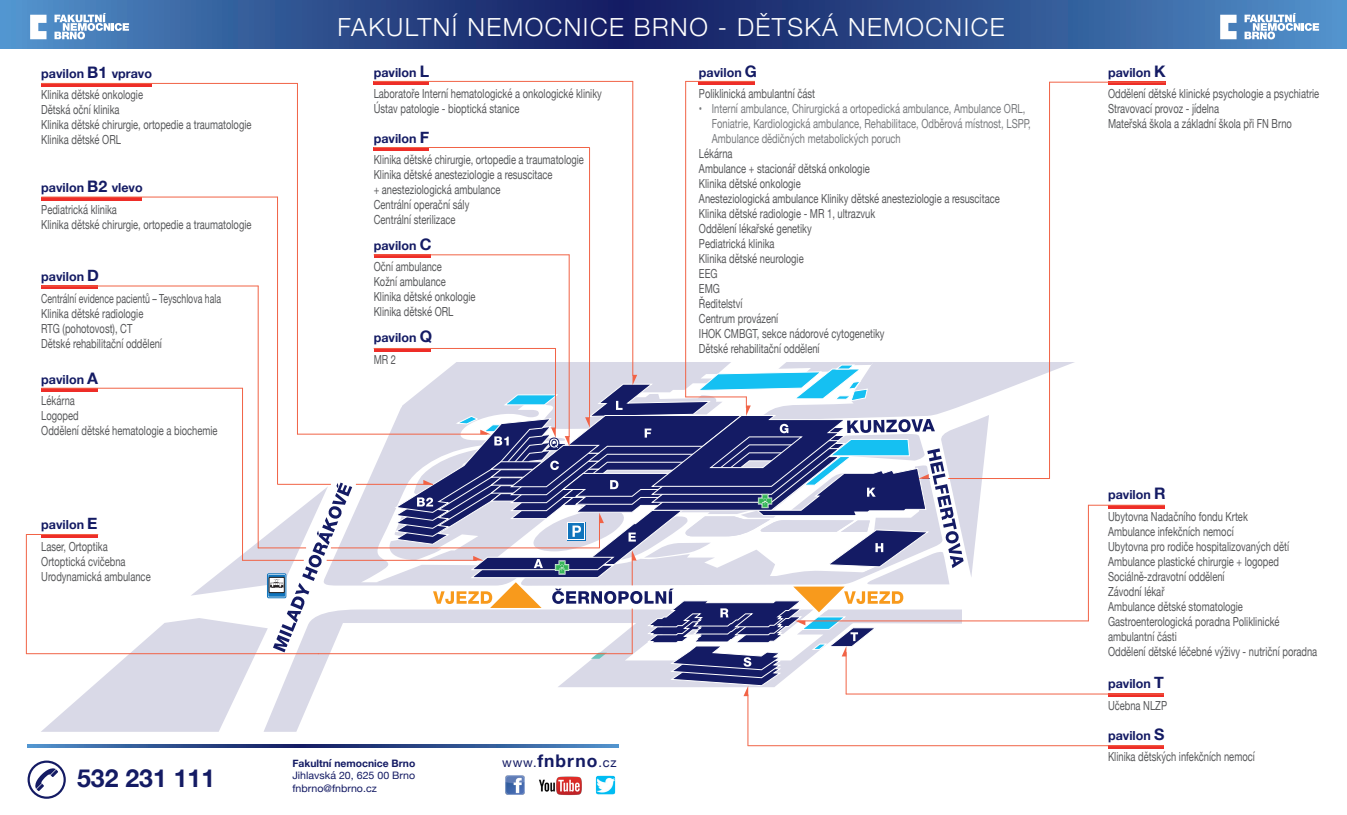
<style>
.page{position:relative;width:1347px;height:815px;background:#fff}
.page>*{position:absolute;margin:0;border:0;box-sizing:border-box;transform-origin:0 0}
.t1{font:300 25px "Helvetica Neue";letter-spacing:.06em;color:#fff}
.t2{font:700 24.88px "Helvetica Neue";color:#141b64}
.t3{font:12.88px "Helvetica Neue";color:#141b64}
.t4{font:12.5px/15px "Helvetica Neue";color:#57585a;scale:.75 1}
.t5{font:12.5px/15px "Helvetica Neue";color:#787a7d;scale:.75 1}
.t6{font:700 12.5px "Helvetica Neue";color:#141b64}
.t7{font:12.5px "Helvetica Neue";color:#57585a;scale:.7 1}
.t8{font:10.25px "Helvetica Neue";color:#141b64}
.t9{font:700 10.25px "Helvetica Neue";color:#141b64}
.s1{font-size:15.88px}
.s2{font-weight:700;font-size:17.38px}
</style>
<div class="page">
<hr style="left:41px;top:83px;width:110px;height:3px;background:#ee2d28">
<hr style="left:41px;top:197px;width:101px;height:3px;background:#ee2d28">
<hr style="left:41px;top:286px;width:57px;height:3px;background:#ee2d28">
<hr style="left:374px;top:81px;width:55px;height:3px;background:#ee2d28">
<hr style="left:374px;top:147px;width:55px;height:4px;background:#ee2d28">
<hr style="left:374px;top:255px;width:57px;height:3px;background:#ee2d28">
<hr style="left:374px;top:348px;width:57px;height:3px;background:#ee2d28">
<hr style="left:699px;top:81px;width:56px;height:3px;background:#ee2d28">
<hr style="left:1108px;top:82px;width:57px;height:3px;background:#ee2d28">
<hr style="left:1108px;top:505px;width:56px;height:3px;background:#ee2d28">
<hr style="left:1108px;top:745px;width:55px;height:4px;background:#ee2d28">
<hr style="left:1108px;top:694px;width:55px;height:3px;background:#ee2d28">
<hr style="left:41px;top:83px;width:257px;height:1px;background:#f16346">
<hr style="left:26px;top:534px;width:1px;height:120px;background:#f16346">
<hr style="left:297px;top:83px;width:1px;height:351px;background:#f16346">
<hr style="left:277px;top:197px;width:1px;height:287px;background:#f16346">
<hr style="left:258px;top:286px;width:1px;height:262px;background:#f16346">
<hr style="left:589px;top:148px;width:1px;height:270px;background:#f16346">
<hr style="left:569px;top:255px;width:1px;height:182px;background:#f16346">
<hr style="left:555px;top:348px;width:1px;height:81px;background:#f16346">
<hr style="left:632px;top:81px;width:1px;height:295px;background:#f16346">
<hr style="left:685px;top:81px;width:1px;height:316px;background:#f16346">
<hr style="left:1049px;top:82px;width:1px;height:397px;background:#f16346">
<hr style="left:747px;top:694px;width:1px;height:52px;background:#f16346">
<hr style="left:374px;top:81px;width:259px;height:1px;background:#f16346">
<hr style="left:685px;top:81px;width:70px;height:1px;background:#f16346">
<hr style="left:1049px;top:82px;width:116px;height:1px;background:#f16346">
<hr style="left:1088px;top:505px;width:76px;height:1px;background:#f16346">
<hr style="left:747px;top:745px;width:416px;height:1px;background:#f16346">
<hr style="left:846px;top:694px;width:317px;height:1px;background:#f16346">
<hr style="left:374px;top:255px;width:195px;height:1px;background:#f16346">
<hr style="left:374px;top:348px;width:182px;height:1px;background:#f16346">
<hr style="left:41px;top:197px;width:237px;height:1px;background:#f16346">
<hr style="left:26px;top:534px;width:72px;height:1px;background:#f16346">
<hr style="left:41px;top:286px;width:217px;height:1px;background:#f16346">
<hr style="left:26px;top:653px;width:292px;height:1px;background:#f16346">
<hr style="left:374px;top:147px;width:216px;height:1px;background:#f16346">
<svg style="left:41px;top:362px;width:1116px;height:370px"></svg>
<svg style="left:0;top:0;width:1346px;height:49px;background:#2e508f"></svg>
<svg style="left:54px;top:13px;width:75px;height:26px"></svg>
<svg style="left:30px;top:15px;width:17px;height:24px"></svg>
<svg style="left:1244px;top:13px;width:75px;height:26px"></svg>
<svg style="left:1220px;top:15px;width:16px;height:24px"></svg>
<svg style="left:33px;top:766px;width:25px;height:25px"></svg>
<div style="left:28px;top:761px;width:38px;height:38px;border:2px solid #141b64;border-radius:50%"></div>
<img style="left:505px;top:775px;width:20px;height:20px">
<svg style="left:594px;top:774px;width:22px;height:22px"></svg>
<img style="left:595px;top:775px;width:20px;height:20px">
<img style="left:539px;top:776px;width:43px;height:20px">
<svg style="left:28px;top:745px;width:590px;height:2px"></svg>
<p class="t6" style="left:41px;top:64px;width:112px">pavilon <span class="s1">B1</span> vpravo</p>
<p class="t4" style="left:41px;top:88px;width:137px">Klinika dětské onkologie</p>
<p class="t4" style="left:41px;top:103px;width:106px">Dětská oční klinika</p>
<p class="t4" style="left:41px;top:118px;width:282px">Klinika dětské chirurgie, ortopedie a traumatologie</p>
<p class="t4" style="left:41px;top:133px;width:108px">Klinika dětské ORL</p>
<p class="t6" style="left:41px;top:178px;width:103px">pavilon <span class="s1">B2</span> vlevo</p>
<p class="t4" style="left:41px;top:202px;width:102px">Pediatrická klinika</p>
<p class="t4" style="left:41px;top:217px;width:282px">Klinika dětské chirurgie, ortopedie a traumatologie</p>
<p class="t6" style="left:41px;top:267px;width:59px">pavilon <span class="s1">D</span></p>
<p class="t7" style="left:41px;top:289px;width:258px">Centrální evidence pacientů – Teyschlova hala</p>
<p class="t4" style="left:41px;top:306px;width:138px">Klinika dětské radiologie</p>
<p class="t4" style="left:41px;top:321px;width:123px">RTG (pohotovost), CT</p>
<p class="t4" style="left:41px;top:336px;width:162px">Dětské rehabilitační oddělení</p>
<p class="t6" style="left:41px;top:369px;width:58px">pavilon <span class="s1">A</span></p>
<p class="t4" style="left:41px;top:394px;width:46px">Lékárna</p>
<p class="t4" style="left:41px;top:409px;width:52px">Logoped</p>
<p class="t4" style="left:41px;top:424px;width:237px">Oddělení dětské hematologie a biochemie</p>
<p class="t6" style="left:41px;top:515px;width:58px">pavilon <span class="s1">E</span></p>
<p class="t4" style="left:41px;top:540px;width:90px">Laser, Ortoptika</p>
<p class="t4" style="left:41px;top:555px;width:114px">Ortoptická cvičebna</p>
<p class="t4" style="left:41px;top:570px;width:147px">Urodynamická ambulance</p>
<p class="t1" style="left:337px;top:7px;width:668px">FAKULTNÍ NEMOCNICE BRNO - DĚTSKÁ NEMOCNICE</p>
<p class="t6" style="left:374px;top:63px;width:57px">pavilon <span class="s1">L</span></p>
<p class="t4" style="left:374px;top:87px;width:306px">Laboratoře Interní hematologické a onkologické kliniky</p>
<p class="t4" style="left:374px;top:102px;width:196px">Ústav patologie - bioptická stanice</p>
<p class="t6" style="left:374px;top:129px;width:57px">pavilon <span class="s1">F</span></p>
<p class="t4" style="left:374px;top:153px;width:282px">Klinika dětské chirurgie, ortopedie a traumatologie</p>
<p class="t4" style="left:374px;top:168px;width:240px">Klinika dětské anesteziologie a resuscitace</p>
<p class="t4" style="left:374px;top:183px;width:171px">+ anesteziologická ambulance</p>
<p class="t4" style="left:374px;top:198px;width:129px">Centrální operační sály</p>
<p class="t4" style="left:374px;top:213px;width:110px">Centrální sterilizace</p>
<p class="t6" style="left:374px;top:236px;width:59px">pavilon <span class="s1">C</span></p>
<p class="t4" style="left:374px;top:260px;width:93px">Oční ambulance</p>
<p class="t4" style="left:374px;top:275px;width:98px">Kožní ambulance</p>
<p class="t4" style="left:374px;top:290px;width:137px">Klinika dětské onkologie</p>
<p class="t4" style="left:374px;top:305px;width:108px">Klinika dětské ORL</p>
<p class="t6" style="left:374px;top:328px;width:60px">pavilon <span class="s1">Q</span></p>
<p class="t4" style="left:374px;top:353px;width:31px">MR 2</p>
<p class="t6" style="left:699px;top:63px;width:60px">pavilon <span class="s1">G</span></p>
<p class="t4" style="left:699px;top:87px;width:156px">Poliklinická ambulantní část</p>
<p class="t5" style="left:712px;top:102px;width:427px;text-indent:-13px">• Interní ambulance, Chirurgická a ortopedická ambulance, Ambulance ORL,<br>Foniatrie, Kardiologická ambulance, Rehabilitace, Odběrová místnost, LSPP,<br>Ambulance dědičných metabolických poruch</p>
<p class="t4" style="left:699px;top:147px;width:46px">Lékárna</p>
<p class="t4" style="left:699px;top:162px;width:229px">Ambulance + stacionář dětská onkologie</p>
<p class="t4" style="left:699px;top:177px;width:137px">Klinika dětské onkologie</p>
<p class="t4" style="left:699px;top:192px;width:402px">Anesteziologická ambulance Kliniky dětské anesteziologie a resuscitace</p>
<p class="t4" style="left:699px;top:207px;width:236px">Klinika dětské radiologie - MR 1, ultrazvuk</p>
<p class="t4" style="left:699px;top:222px;width:152px">Oddělení lékařské genetiky</p>
<p class="t4" style="left:699px;top:237px;width:102px">Pediatrická klinika</p>
<p class="t4" style="left:699px;top:252px;width:141px">Klinika dětské neurologie</p>
<p class="t4" style="left:699px;top:267px;width:26px">EEG</p>
<p class="t4" style="left:699px;top:282px;width:30px">EMG</p>
<p class="t4" style="left:699px;top:297px;width:60px">Ředitelství</p>
<p class="t4" style="left:699px;top:312px;width:107px">Centrum provázení</p>
<p class="t4" style="left:699px;top:327px;width:249px">IHOK CMBGT, sekce nádorové cytogenetiky</p>
<p class="t4" style="left:699px;top:342px;width:162px">Dětské rehabilitační oddělení</p>
<p class="t2" style="left:77px;top:759px;width:139px">532 231 111</p>
<p class="t9" style="left:292px;top:755px;width:124px">Fakultní nemocnice Brno</p>
<p class="t8" style="left:292px;top:768px;width:124px">Jihlavská 20, 625 00 Brno</p>
<p class="t8" style="left:292px;top:781px;width:86px">fnbrno@fnbrno.cz</p>
<p class="t3" style="left:502px;top:754px;width:116px">www.<span class="s2">fnbrno</span>.cz</p>
<p class="t6" style="left:1108px;top:63px;width:59px">pavilon <span class="s1">K</span></p>
<p class="t4" style="left:1108px;top:87px;width:283px">Oddělení dětské klinické psychologie a psychiatrie</p>
<p class="t4" style="left:1108px;top:102px;width:150px">Stravovací provoz - jídelna</p>
<p class="t4" style="left:1108px;top:117px;width:247px">Mateřská škola a základní škola při FN Brno</p>
<p class="t6" style="left:1108px;top:485px;width:59px">pavilon <span class="s1">R</span></p>
<p class="t4" style="left:1108px;top:509px;width:188px">Ubytovna Nadačního fondu Krtek</p>
<p class="t4" style="left:1108px;top:524px;width:169px">Ambulance infekčních nemocí</p>
<p class="t4" style="left:1108px;top:539px;width:243px">Ubytovna pro rodiče hospitalizovaných dětí</p>
<p class="t4" style="left:1108px;top:554px;width:230px">Ambulance plastické chirurgie + logoped</p>
<p class="t4" style="left:1108px;top:569px;width:157px">Sociálně-zdravotní oddělení</p>
<p class="t4" style="left:1108px;top:584px;width:77px">Závodní lékař</p>
<p class="t4" style="left:1108px;top:599px;width:181px">Ambulance dětské stomatologie</p>
<p class="t4" style="left:1108px;top:614px;width:230px">Gastroenterologická poradna Poliklinické ambulantní části</p>
<p class="t4" style="left:1108px;top:644px;width:280px">Oddělení dětské léčebné výživy - nutriční poradna</p>
<p class="t6" style="left:1108px;top:674px;width:57px">pavilon <span class="s1">T</span></p>
<p class="t4" style="left:1108px;top:698px;width:80px">Učebna NLZP</p>
<p class="t6" style="left:1108px;top:726px;width:58px">pavilon <span class="s1">S</span></p>
<p class="t4" style="left:1108px;top:750px;width:197px">Klinika dětských infekčních nemocí</p>
</div>
